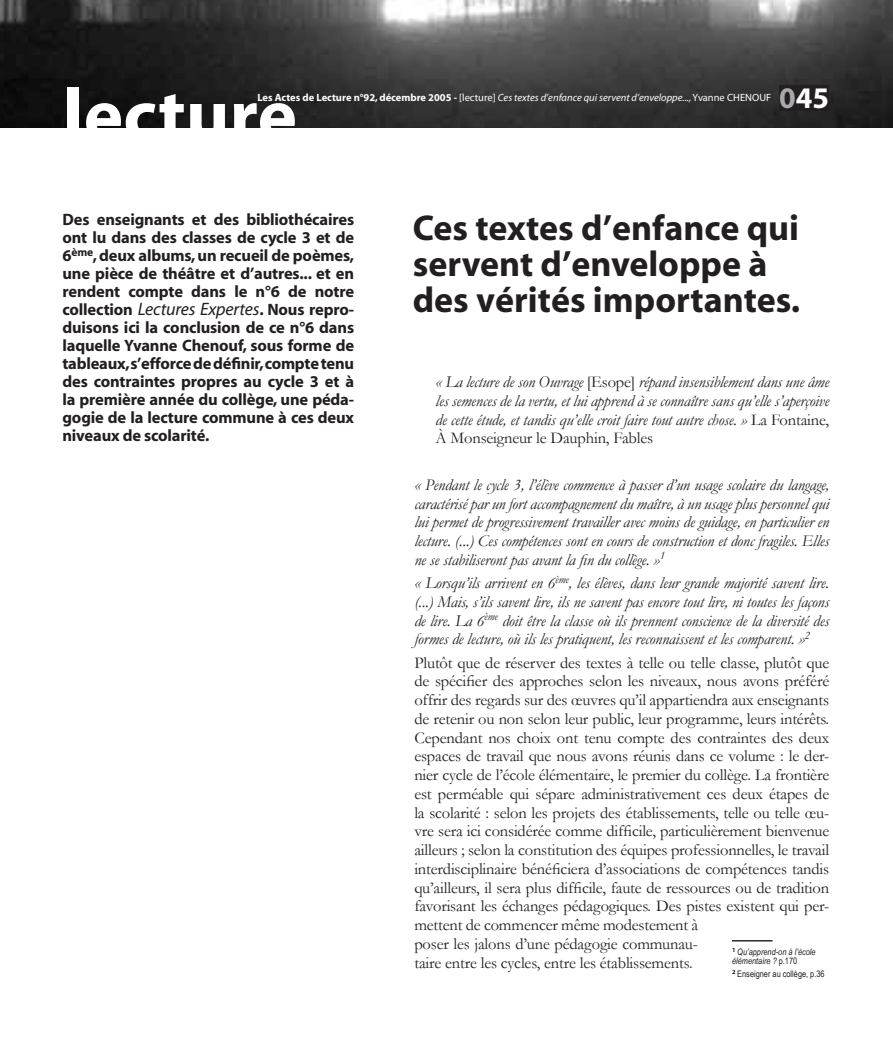
<style>
.page{position:relative;width:893px;height:1063px;background:#fff}
.page>*{position:absolute;margin:0;border:0;box-sizing:border-box;transform-origin:0 0}
.t1{font:700 75px "Myriad";color:#fff}
.t2{font:700 36px/36px "Myriad";color:#231f20}
.t3{font:700 30px "Myriad";color:#fff}
.t4{font:16.5px/18.8px "Garamond";letter-spacing:-.01em;color:#231f20}
.t5{font:italic 16.5px/18.8px "Garamond";letter-spacing:-.01em;color:#231f20;text-align:justify}
.t6{font:700 16.5px/18px "Myriad";letter-spacing:-.01em;color:#231f20;text-align:justify}
.t7{font:italic 10.5px "Myriad";color:#fff}
.t8{font:italic 9px/9px "Arial Narrow";color:#231f20}
.t9{font:9px "Arial Narrow";color:#231f20}
.s1{font-weight:700;font-style:normal}
.s2{font-style:normal}
.s3{color:#a8a9ad}
.s4{font-weight:400;font-style:italic;font-size:18px}
</style>
<div class="page">
<img style="left:0;top:0;width:893px;height:128px">
<div style="left:779px;top:85px;width:50px;height:26px;background:#231f20"></div>
<hr style="left:732px;top:941px;width:40px;height:1px;background:#231f20">
<h1 class="t1" style="left:63px;top:71px;width:236px">lecture</h1>
<p class="t7" style="left:257px;top:92px;width:515px"><span class="s1">Les Actes de Lecture n°92, décembre 2005 -</span> <span class="s2">[lecture]</span> Ces textes d’enfance qui servent d’enveloppe..., <span class="s2">Yvanne CHENOUF</span></p>
<h3 class="t3" style="left:779px;top:80px;width:51px"><span class="s3">0</span>45</h3>
<p class="t6" style="left:62px;top:210px;width:293px">Des enseignants et des bibliothécaires ont lu dans des classes de cycle 3 et de 6<sup>ème</sup>, deux albums, un recueil de poèmes, une pièce de théâtre et d’autres... et en rendent compte dans le n°6 de notre collection <span class="s4">Lectures Expertes</span>. Nous repro&shy;duisons ici la conclusion de ce n°6 dans laquelle Yvanne Chenouf, sous forme de tableaux, s’efforce de définir, compte tenu des contraintes propres au cycle 3 et à la première année du collège, une péda&shy;gogie de la lecture commune à ces deux niveaux de scolarité.</p>
<h2 class="t2" style="left:413px;top:209px;width:389px">Ces textes d’enfance qui servent d’enveloppe à des vérités importantes.</h2>
<p class="t5" style="left:436px;top:372px;width:395px">« La lecture de son Ouvrage <span class="s2">[Esope]</span> répand insensiblement dans une âme les semences de la vertu, et lui apprend à se connaître sans qu’elle s’aperçoive de cette étude, et tandis qu’elle croit faire tout autre chose. » <span class="s2">La Fontaine, À Monseigneur le Dauphin, Fables</span></p>
<p class="t5" style="left:414px;top:475px;width:416px">« Pendant le cycle 3, l’élève commence à passer d’un usage scolaire du langage, caractérisé par un fort accompagnement du maître, à un usage plus personnel qui lui permet de progressivement travailler avec moins de guidage, en particulier en lecture. (...) Ces compétences sont en cours de construction et donc fragiles. Elles ne se stabiliseront pas avant la fin du collège. »<sup>1</sup></p>
<p class="t5" style="left:414px;top:573px;width:416px">« Lorsqu’ils arrivent en 6<sup>ème</sup>, les élèves, dans leur grande majorité savent lire. (...) Mais, s’ils savent lire, ils ne savent pas encore tout lire, ni toutes les façons de lire. La 6<sup>ème</sup> doit être la classe où ils prennent conscience de la diversité des formes de lecture, où ils les pratiquent, les reconnaissent et les comparent. »<sup>2</sup></p>
<p class="t4" style="left:414px;top:653px;width:416px">Plutôt que de réserver des textes à telle ou telle classe, plutôt que de spécifier des approches selon les niveaux, nous avons préféré offrir des regards sur des œuvres qu’il appartiendra aux enseignants de retenir ou non selon leur public, leur programme, leurs intérêts.<br>Cependant nos choix ont tenu compte des contraintes des deux espaces de travail que nous avons réunis dans ce volume : le der&shy;nier cycle de l’école élémentaire, le premier du collège. La frontière est perméable qui sépare administrativement ces deux étapes de la scolarité : selon les projets des établissements, telle ou telle œu&shy;vre sera ici considérée comme difficile, particulièrement bienvenue ailleurs ; selon la constitution des équipes professionnelles, le travail interdisciplinaire bénéficiera d’associations de compétences tandis qu’ailleurs, il sera plus difficile, faute de ressources ou de tradition favorisant les échanges pédagogiques. Des pistes existent qui per&shy;mettent de commencer même modestement à<br>poser les jalons d’une pédagogie communau-<br>taire entre les cycles, entre les établissements.</p>
<p class="t8" style="left:732px;top:947px;width:85px"><sup>1</sup> Qu’apprend-on à l’école élémentaire ? <span class="s2">p.170</span></p>
<p class="t9" style="left:732px;top:967px;width:94px"><sup>2</sup> Enseigner au collège, p.36</p>
</div>
